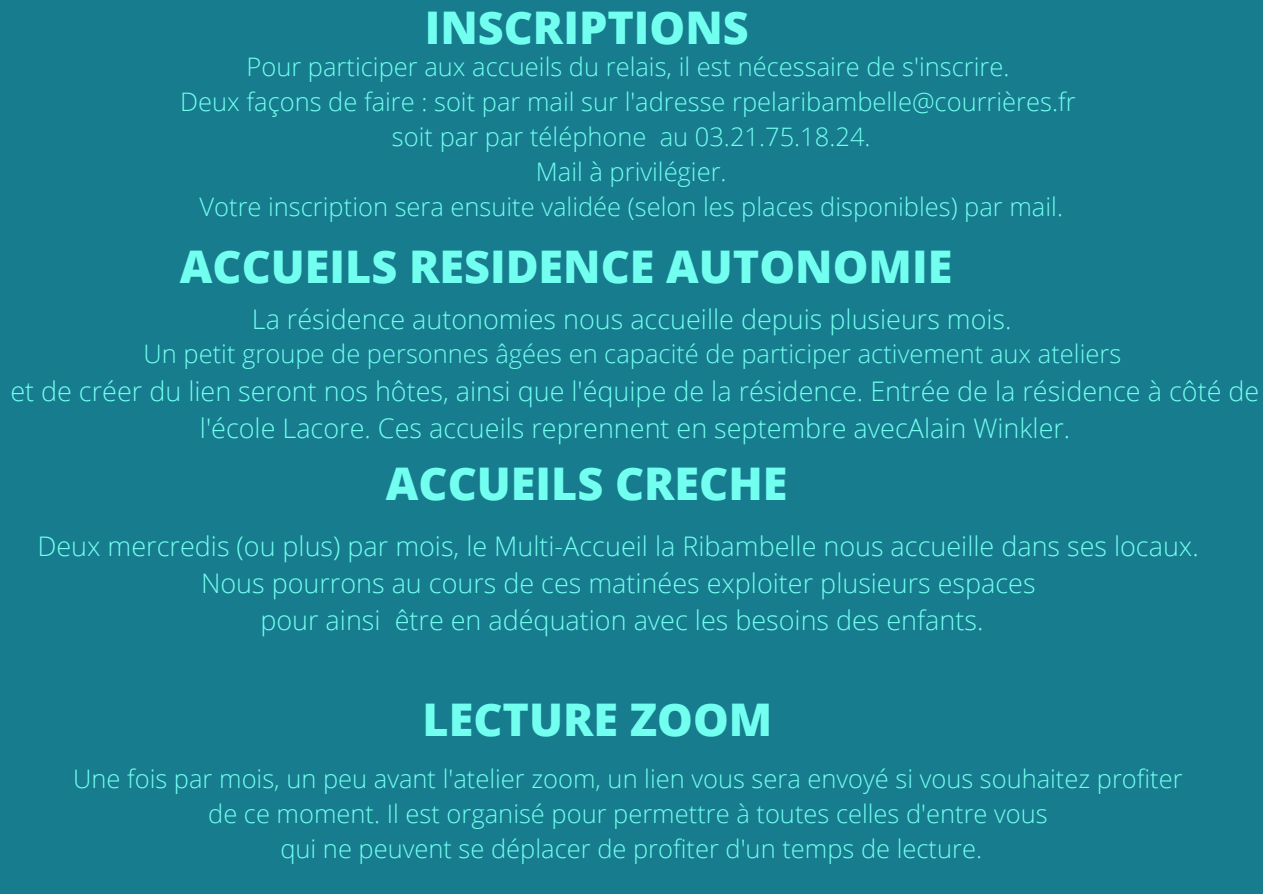
<style>
.page{position:relative;width:1263px;height:894px;background:#fff}
.page>*{position:absolute;margin:0;border:0;box-sizing:border-box;transform-origin:0 0}
.t1{font:800 45px "Open Sans";color:#72fff0}
.t2{font:300 27px/37px "Open Sans";color:#72fff0;text-align:center}
.t3{font:300 25.5px/34.8px "Open Sans";color:#72fff0;text-align:center}
</style>
<div class="page">
<div style="left:0;top:0;width:1263px;height:893px;background:#177c8d"></div>
<h1 class="t1" style="left:425px;top:-4px;width:326px">INSCRIPTIONS</h1>
<p class="t3" style="left:180px;top:49px;width:897px">Pour participer aux accueils du relais, il est nécessaire de s'inscrire.<br>Deux façons de faire : soit par mail sur l'adresse rpelaribambelle@courrières.fr soit par par téléphone au 03.21.75.18.24.<br>Mail à privilégier.<br>Votre inscription sera ensuite validée (selon les places disponibles) par mail.</p>
<h1 class="t1" style="left:180px;top:235px;width:774px">ACCUEILS RESIDENCE AUTONOMIE</h1>
<p class="t2" style="left:252px;top:299px;width:761px">La résidence autonomies nous accueille depuis plusieurs mois.</p>
<p class="t3" style="left:144px;top:336px;width:979px">Un petit groupe de personnes âgées en capacité de participer activement aux ateliers</p>
<p class="t2" style="left:10px;top:371px;width:1250px">et de créer du lien seront nos hôtes, ainsi que l'équipe de la résidence. Entrée de la résidence à côté de l'école Lacore. Ces accueils reprennent en septembre avecAlain Winkler.</p>
<h1 class="t1" style="left:386px;top:452px;width:403px">ACCUEILS CRECHE</h1>
<p class="t2" style="left:37px;top:527px;width:1163px">Deux mercredis (ou plus) par mois, le Multi-Accueil la Ribambelle nous accueille dans ses locaux.<br>Nous pourrons au cours de ces matinées exploiter plusieurs espaces<br>pour ainsi être en adéquation avec les besoins des enfants.</p>
<h1 class="t1" style="left:423px;top:688px;width:351px">LECTURE ZOOM</h1>
<p class="t3" style="left:73px;top:760px;width:1111px">Une fois par mois, un peu avant l'atelier zoom, un lien vous sera envoyé si vous souhaitez profiter de ce moment. Il est organisé pour permettre à toutes celles d'entre vous<br>qui ne peuvent se déplacer de profiter d'un temps de lecture.</p>
</div>
